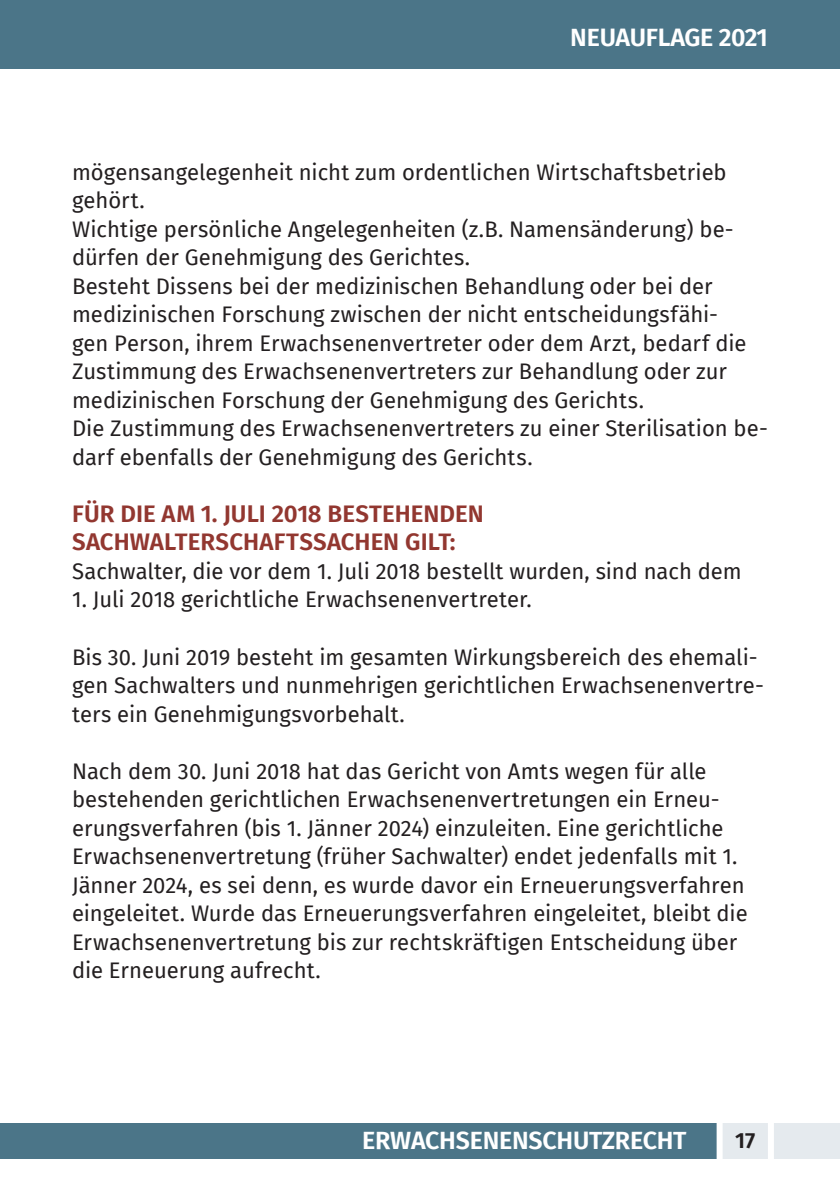
<style>
.page{position:relative;width:840px;height:1191px;background:#fff}
.page>*{position:absolute;margin:0;border:0;box-sizing:border-box;transform-origin:0 0}
.t1{font:600 25px "Fira Sans";letter-spacing:-.01em;color:#fff}
.t2{font:600 24px/28.4px "Fira Sans";color:#923730}
.t3{font:22px/28.4px "Fira Sans";color:#231f20}
.t4{font:600 22px "Fira Sans";color:#231f20}
</style>
<div class="page">
<div style="left:0;top:0;width:839px;height:68px;background:#4b7588"></div>
<div style="left:0;top:1123px;width:839px;height:35px;background:#e5eaee"></div>
<div style="left:0;top:1123px;width:716px;height:35px;background:#4b7588"></div>
<div style="left:716px;top:1117px;width:6px;height:60px;background:#fff"></div>
<div style="left:767px;top:1117px;width:6px;height:60px;background:#fff"></div>
<p class="t1" style="left:570px;top:16px;width:199px">NEUAUFLAGE 2021</p>
<p class="t3" style="left:72px;top:157px;width:697px">mögensangelegenheit nicht zum ordentlichen Wirtschaftsbetrieb gehört.<br>Wichtige persönliche Angelegenheiten (z.B. Namensänderung) be&shy;dürfen der Genehmigung des Gerichtes.<br>Besteht Dissens bei der medizinischen Behandlung oder bei der medizinischen Forschung zwischen der nicht entscheidungsfähi-<br>gen Person, ihrem Erwachsenenvertreter oder dem Arzt, bedarf die Zustimmung des Erwachsenenvertreters zur Behandlung oder zur medizinischen Forschung der Genehmigung des Gerichts.<br>Die Zustimmung des Erwachsenenvertreters zu einer Sterilisation be&shy;darf ebenfalls der Genehmigung des Gerichts.</p>
<p class="t2" style="left:72px;top:498px;width:413px">FÜR DIE AM 1. JULI 2018 BESTEHENDEN<br>SACHWALTERSCHAFTSSACHEN GILT:</p>
<p class="t3" style="left:72px;top:556px;width:670px">Sachwalter, die vor dem 1. Juli 2018 bestellt wurden, sind nach dem</p>
<p class="t3" style="left:72px;top:585px;width:461px">1. Juli 2018 gerichtliche Erwachsenenvertreter.</p>
<p class="t3" style="left:72px;top:642px;width:693px">Bis 30. Juni 2019 besteht im gesamten Wirkungsbereich des ehemali&shy;gen Sachwalters und nunmehrigen gerichtlichen Erwachsenenvertre&shy;ters ein Genehmigungsvorbehalt.</p>
<p class="t3" style="left:72px;top:756px;width:676px">Nach dem 30. Juni 2018 hat das Gericht von Amts wegen für alle bestehenden gerichtlichen Erwachsenenvertretungen ein Erneu&shy;erungsverfahren (bis 1. Jänner 2024) einzuleiten. Eine gerichtliche Erwachsenenvertretung (früher Sachwalter) endet jedenfalls mit 1.<br>Jänner 2024, es sei denn, es wurde davor ein Erneuerungsverfahren eingeleitet. Wurde das Erneuerungsverfahren eingeleitet, bleibt die Erwachsenenvertretung bis zur rechtskräftigen Entscheidung über die Erneuerung aufrecht.</p>
<p class="t1" style="left:362px;top:1120px;width:326px">ERWACHSENENSCHUTZRECHT</p>
<p class="t4" style="left:734px;top:1122px;width:22px">17</p>
</div>
